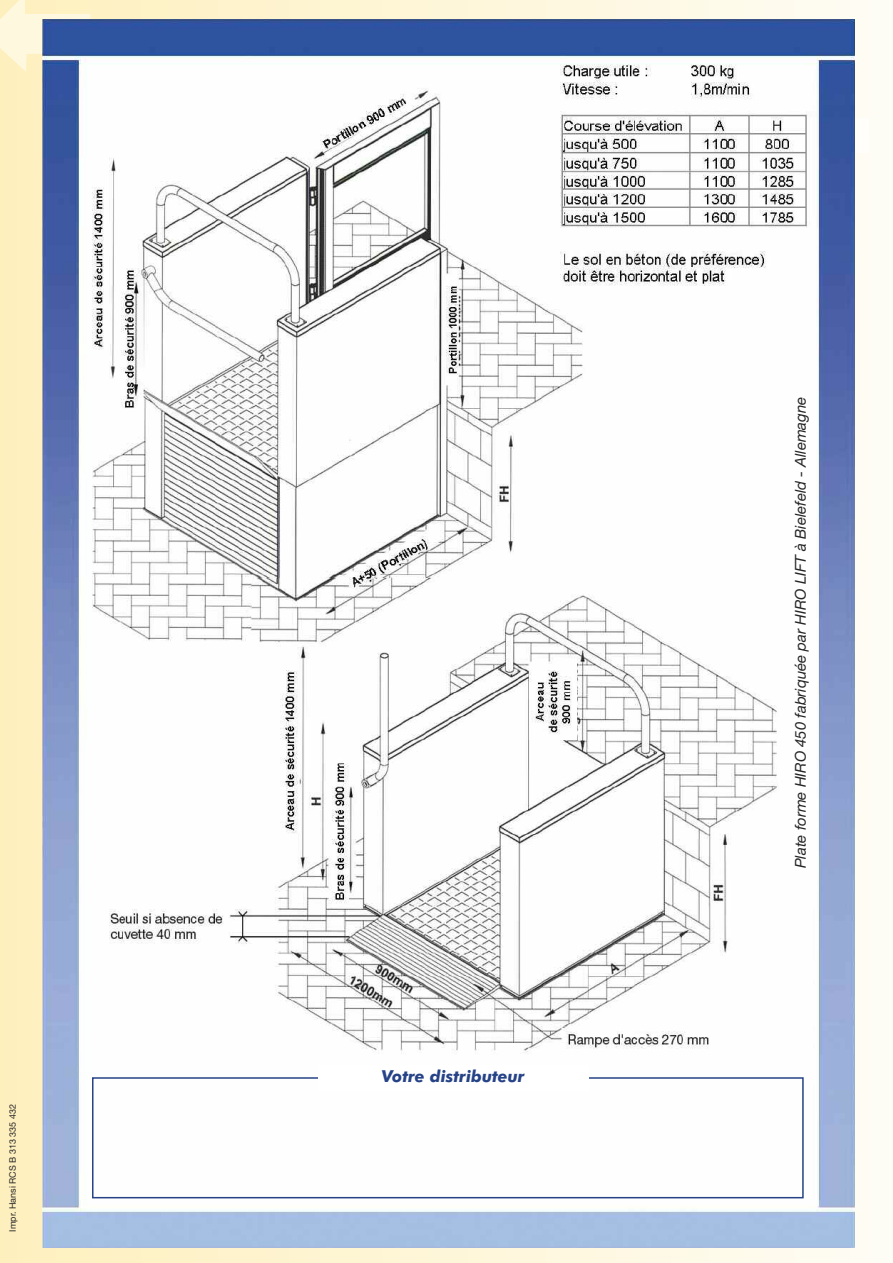
<style>
.page{position:relative;width:893px;height:1263px;background:#fff}
.page>*{position:absolute;margin:0;border:0;box-sizing:border-box;transform-origin:0 0}
.t1{font:italic 700 16.5px "Futura BT";color:#264387}
.t2{font:italic 15px "Helvetica Neue";color:#272627}
.t3{font:9px "Helvetica Neue";color:#272627}
</style>
<div class="page">
<hr style="left:0;top:0;width:1px;height:1263px;background:#fef0bd">
<div style="left:1px;top:0;width:8px;height:1263px;background:#fef0be"></div>
<div style="left:9px;top:0;width:8px;height:1263px;background:#fef0be"></div>
<div style="left:17px;top:0;width:8px;height:1263px;background:#fef0bf"></div>
<div style="left:25px;top:0;width:7px;height:1263px;background:#fef0bf"></div>
<div style="left:32px;top:0;width:8px;height:1263px;background:#fef0c0"></div>
<svg style="left:40px;top:114px;width:8px;height:1149px;background:#e4ddc0"></svg>
<div style="left:219px;top:0;width:8px;height:1263px;background:#fef3cc"></div>
<div style="left:227px;top:0;width:8px;height:1263px;background:#fef3cc"></div>
<div style="left:235px;top:0;width:8px;height:1263px;background:#fef3cd"></div>
<div style="left:243px;top:0;width:7px;height:1263px;background:#fef3cd"></div>
<div style="left:250px;top:0;width:8px;height:1263px;background:#fef3cd"></div>
<div style="left:258px;top:0;width:8px;height:1263px;background:#fef3cd"></div>
<div style="left:266px;top:0;width:8px;height:1263px;background:#fef3ce"></div>
<div style="left:274px;top:0;width:7px;height:1263px;background:#fef3cf"></div>
<div style="left:281px;top:0;width:8px;height:1263px;background:#fef3cf"></div>
<div style="left:289px;top:0;width:8px;height:1263px;background:#fef4d0"></div>
<div style="left:297px;top:0;width:8px;height:1263px;background:#fef4d0"></div>
<div style="left:305px;top:0;width:8px;height:1263px;background:#fef4d1"></div>
<div style="left:313px;top:0;width:7px;height:1263px;background:#fef4d1"></div>
<div style="left:320px;top:0;width:8px;height:1263px;background:#fef5d2"></div>
<div style="left:328px;top:0;width:8px;height:1263px;background:#fef5d2"></div>
<div style="left:336px;top:0;width:8px;height:1263px;background:#fef5d2"></div>
<div style="left:344px;top:0;width:7px;height:1263px;background:#fef5d3"></div>
<div style="left:351px;top:0;width:8px;height:1263px;background:#fef5d3"></div>
<div style="left:359px;top:0;width:8px;height:1263px;background:#fef5d4"></div>
<div style="left:367px;top:0;width:8px;height:1263px;background:#fef5d4"></div>
<div style="left:375px;top:0;width:8px;height:1263px;background:#fef5d5"></div>
<div style="left:383px;top:0;width:7px;height:1263px;background:#fef6d5"></div>
<div style="left:390px;top:0;width:8px;height:1263px;background:#fef6d5"></div>
<div style="left:398px;top:0;width:8px;height:1263px;background:#fef6d6"></div>
<div style="left:406px;top:0;width:8px;height:1263px;background:#fef6d6"></div>
<div style="left:414px;top:0;width:8px;height:1263px;background:#fef6d7"></div>
<div style="left:422px;top:0;width:7px;height:1263px;background:#fef6d7"></div>
<div style="left:429px;top:0;width:8px;height:1263px;background:#fef6d8"></div>
<div style="left:437px;top:0;width:8px;height:1263px;background:#fef6d8"></div>
<div style="left:445px;top:0;width:8px;height:1263px;background:#fef6d8"></div>
<div style="left:453px;top:0;width:7px;height:1263px;background:#fef6d9"></div>
<div style="left:460px;top:0;width:8px;height:1263px;background:#fef6d9"></div>
<div style="left:468px;top:0;width:8px;height:1263px;background:#fef7da"></div>
<div style="left:476px;top:0;width:8px;height:1263px;background:#fef7da"></div>
<div style="left:484px;top:0;width:8px;height:1263px;background:#fef7db"></div>
<div style="left:492px;top:0;width:7px;height:1263px;background:#fef7dc"></div>
<div style="left:499px;top:0;width:8px;height:1263px;background:#fef7dc"></div>
<div style="left:507px;top:0;width:8px;height:1263px;background:#fef7dd"></div>
<div style="left:515px;top:0;width:8px;height:1263px;background:#fef7dd"></div>
<div style="left:523px;top:0;width:8px;height:1263px;background:#fef7de"></div>
<div style="left:531px;top:0;width:7px;height:1263px;background:#fef7de"></div>
<div style="left:538px;top:0;width:8px;height:1263px;background:#fef7de"></div>
<div style="left:546px;top:0;width:8px;height:1263px;background:#fef8e0"></div>
<div style="left:554px;top:0;width:8px;height:1263px;background:#fef8e0"></div>
<div style="left:562px;top:0;width:7px;height:1263px;background:#fef8e0"></div>
<div style="left:569px;top:0;width:8px;height:1263px;background:#fef8e0"></div>
<div style="left:577px;top:0;width:8px;height:1263px;background:#fef8e1"></div>
<div style="left:585px;top:0;width:8px;height:1263px;background:#fef8e1"></div>
<div style="left:593px;top:0;width:8px;height:1263px;background:#fef8e2"></div>
<div style="left:601px;top:0;width:7px;height:1263px;background:#fef8e3"></div>
<div style="left:608px;top:0;width:8px;height:1263px;background:#fef8e3"></div>
<div style="left:616px;top:0;width:8px;height:1263px;background:#fef8e4"></div>
<div style="left:624px;top:0;width:8px;height:1263px;background:#fef8e4"></div>
<div style="left:632px;top:0;width:7px;height:1263px;background:#fef9e5"></div>
<div style="left:639px;top:0;width:8px;height:1263px;background:#fef9e5"></div>
<div style="left:647px;top:0;width:8px;height:1263px;background:#fef9e6"></div>
<div style="left:655px;top:0;width:8px;height:1263px;background:#fef9e7"></div>
<div style="left:663px;top:0;width:8px;height:1263px;background:#fef9e7"></div>
<div style="left:671px;top:0;width:7px;height:1263px;background:#fefae7"></div>
<div style="left:678px;top:0;width:8px;height:1263px;background:#fefae7"></div>
<div style="left:686px;top:0;width:8px;height:1263px;background:#fefae8"></div>
<div style="left:694px;top:0;width:8px;height:1263px;background:#fefae8"></div>
<div style="left:702px;top:0;width:8px;height:1263px;background:#fefae9"></div>
<div style="left:710px;top:0;width:7px;height:1263px;background:#fefbea"></div>
<div style="left:717px;top:0;width:8px;height:1263px;background:#fefbea"></div>
<div style="left:725px;top:0;width:8px;height:1263px;background:#fefbeb"></div>
<div style="left:733px;top:0;width:8px;height:1263px;background:#fefbeb"></div>
<div style="left:741px;top:0;width:7px;height:1263px;background:#fefbec"></div>
<div style="left:748px;top:0;width:8px;height:1263px;background:#fefbec"></div>
<div style="left:756px;top:0;width:8px;height:1263px;background:#fefbed"></div>
<div style="left:764px;top:0;width:8px;height:1263px;background:#fefbee"></div>
<div style="left:772px;top:0;width:8px;height:1263px;background:#fefbee"></div>
<div style="left:780px;top:0;width:7px;height:1263px;background:#fefbee"></div>
<div style="left:787px;top:0;width:8px;height:1263px;background:#fefbee"></div>
<div style="left:795px;top:0;width:8px;height:1263px;background:#fefcf0"></div>
<div style="left:803px;top:0;width:8px;height:1263px;background:#fefcf0"></div>
<div style="left:811px;top:0;width:7px;height:1263px;background:#fefcf1"></div>
<div style="left:818px;top:0;width:8px;height:1263px;background:#fefcf1"></div>
<div style="left:826px;top:0;width:8px;height:1263px;background:#fefcf1"></div>
<div style="left:834px;top:0;width:8px;height:1263px;background:#fefcf2"></div>
<div style="left:842px;top:0;width:8px;height:1263px;background:#fefcf2"></div>
<div style="left:850px;top:0;width:7px;height:1263px;background:#fefcf3"></div>
<div style="left:857px;top:0;width:8px;height:1263px;background:#fefcf3"></div>
<div style="left:865px;top:0;width:8px;height:1263px;background:#fefcf4"></div>
<div style="left:873px;top:0;width:8px;height:1263px;background:#fefdf5"></div>
<div style="left:881px;top:0;width:8px;height:1263px;background:#fefdf5"></div>
<hr style="left:889px;top:0;width:4px;height:1263px;background:#fefdf6">
<hr style="left:865px;top:34px;width:4px;height:119px;background:#fffefa">
<hr style="left:0;top:0;width:1px;height:114px;background:#fef8de">
<svg style="left:1px;top:11px;width:8px;height:45px"></svg>
<svg style="left:9px;top:3px;width:8px;height:60px"></svg>
<svg style="left:17px;top:0;width:8px;height:71px"></svg>
<svg style="left:25px;top:14px;width:7px;height:57px"></svg>
<svg style="left:32px;top:14px;width:8px;height:40px"></svg>
<svg style="left:40px;top:0;width:8px;height:114px"></svg>
<svg style="left:48px;top:0;width:8px;height:19px"></svg>
<svg style="left:56px;top:0;width:8px;height:19px"></svg>
<svg style="left:64px;top:0;width:7px;height:19px"></svg>
<svg style="left:71px;top:0;width:8px;height:19px"></svg>
<svg style="left:79px;top:0;width:8px;height:19px"></svg>
<svg style="left:87px;top:0;width:8px;height:19px"></svg>
<div style="left:95px;top:0;width:7px;height:114px;background:#fef1c3"></div>
<div style="left:102px;top:0;width:8px;height:114px;background:#fef1c4"></div>
<div style="left:110px;top:0;width:8px;height:114px;background:#fef1c5"></div>
<div style="left:118px;top:0;width:8px;height:114px;background:#fef1c5"></div>
<div style="left:126px;top:0;width:8px;height:114px;background:#fef1c5"></div>
<div style="left:134px;top:0;width:7px;height:114px;background:#fef1c5"></div>
<div style="left:141px;top:0;width:8px;height:114px;background:#fef2c7"></div>
<div style="left:149px;top:0;width:8px;height:114px;background:#fef2c7"></div>
<div style="left:157px;top:0;width:8px;height:114px;background:#fef2c7"></div>
<div style="left:165px;top:0;width:7px;height:114px;background:#fef2c8"></div>
<div style="left:172px;top:0;width:8px;height:114px;background:#fef2c8"></div>
<div style="left:180px;top:0;width:8px;height:114px;background:#fef2c9"></div>
<div style="left:188px;top:0;width:8px;height:114px;background:#fef2c9"></div>
<div style="left:196px;top:0;width:8px;height:114px;background:#fef2ca"></div>
<div style="left:204px;top:0;width:7px;height:114px;background:#fef2ca"></div>
<div style="left:211px;top:0;width:5px;height:114px;background:#fef2cb"></div>
<img style="left:43px;top:19px;width:812px;height:1228px">
<div style="left:92px;top:1077px;width:712px;height:121px;border:2px solid #264387"></div>
<div style="left:318px;top:1065px;width:271px;height:26px;background:#fff"></div>
<p class="t3" style="left:10px;top:1232px;width:129px;rotate:-90deg">Impr. Hansi RCS B 313 335 432</p>
<p class="t1" style="left:382px;top:1070px;width:144px">Votre distributeur</p>
<p class="t2" style="left:795px;top:868px;width:473px;rotate:-90deg">Plate forme HIRO 450 fabriquée par HIRO LIFT à Bielefeld - Allemagne</p>
</div>
